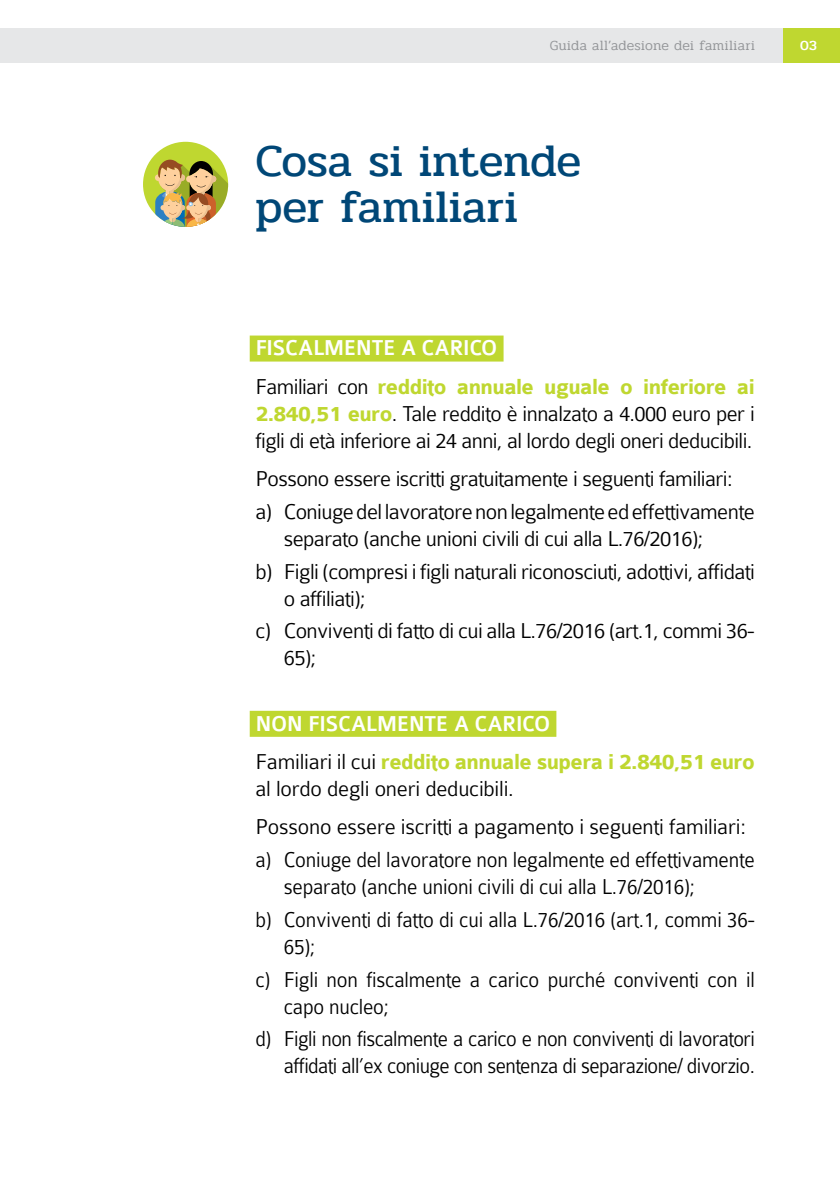
<style>
.page{position:relative;width:840px;height:1191px;background:#fff}
.page>*{position:absolute;margin:0;border:0;box-sizing:border-box;transform-origin:0 0}
.t1{font:46px/46px "Pridi";color:#004777}
.t2{font:300 23px/32.6px "Colaborate";letter-spacing:-.025em;color:#000}
.t3{font:300 23px/27px "Colaborate";letter-spacing:-.025em;color:#000;scale:.94 1}
.t4{font:700 23px/38.4px "Colaborate";letter-spacing:-.025em;color:#bfd730}
.t5{font:300 23px/27px "Colaborate";letter-spacing:-.025em;color:#000;text-align:right;scale:.93 1}
.t6{font:300 14px "Pridi";letter-spacing:.02em;color:#939598}
.t7{font:500 14px "Pridi";color:#fff}
.s1{font-weight:500;color:#fff}
.s2{font-weight:300;color:#000}
.s3{font-weight:700;color:#bfd730}
</style>
<div class="page">
<div style="left:782px;top:28px;width:57px;height:34px;background:#bfd730"></div>
<div style="left:0;top:28px;width:782px;height:34px;background:#e6e7e8"></div>
<div style="left:249px;top:335px;width:254px;height:26px;background:#bfd730"></div>
<div style="left:249px;top:711px;width:307px;height:26px;background:#bfd730"></div>
<div style="left:143px;top:142px;width:85px;height:85px;background:#bfd730;border-radius:50%"></div>
<img style="left:155px;top:160px;width:73px;height:67px">
<p class="t6" style="left:549px;top:36px;width:206px">Guida all’adesione dei familiari</p>
<p class="t7" style="left:799px;top:35px;width:18px">03</p>
<h1 class="t1" style="left:255px;top:139px;width:327px">Cosa si intende per familiari</h1>
<p class="t4" style="left:255px;top:329px;width:500px"><span class="s1">FISCALMENTE A CARICO<br></span><span class="s2">Familiari con</span> reddito annuale uguale o inferiore ai</p>
<p class="t2" style="left:255px;top:400px;width:500px;line-height:27px"><span class="s3">2.840,51 euro</span>. Tale reddito è innalzato a 4.000 euro per i figli di età inferiore ai 24 anni, al lordo degli oneri deducibili.</p>
<p class="t2" style="left:255px;top:462px;width:500px">Possono essere iscritti gratuitamente i seguenti familiari: a) Coniuge del lavoratore non legalmente ed effettivamente</p>
<p class="t2" style="left:255px;top:522px;width:500px;text-indent:28px">separato (anche unioni civili di cui alla L.76/2016);<br>b) Figli (compresi i figli naturali riconosciuti, adottivi, affidati</p>
<p class="t2" style="left:255px;top:582px;width:500px;text-indent:28px">o affiliati);<br>c) Conviventi di fatto di cui alla L.76/2016 (art.1, commi 36-</p>
<p class="t2" style="left:283px;top:642px;width:34px">65);</p>
<p class="t4" style="left:255px;top:705px;width:500px"><span class="s1">NON FISCALMENTE A CARICO<br></span><span class="s2">Familiari il cui</span> reddito annuale supera i 2.840,51 euro</p>
<p class="t2" style="left:255px;top:769px;width:492px;line-height:38.4px">al lordo degli oneri deducibili.<br>Possono essere iscritti a pagamento i seguenti familiari:</p>
<p class="t3" style="left:283px;top:846px;width:502px;text-indent:-28px">a) Coniuge del lavoratore non legalmente ed effettivamente separato (anche unioni civili di cui alla L.76/2016);</p>
<p class="t3" style="left:283px;top:906px;width:502px;text-indent:-28px">b) Conviventi di fatto di cui alla L.76/2016 (art.1, commi 36-<br>65);</p>
<p class="t3" style="left:283px;top:965px;width:502px;text-indent:-28px">c) Figli non fiscalmente a carico purché conviventi con il capo nucleo;</p>
<p class="t5" style="left:255px;top:1025px;width:538px">d) Figli non fiscalmente a carico e non conviventi di lavoratori affidati all’ex coniuge con sentenza di separazione/ divorzio.</p>
</div>
